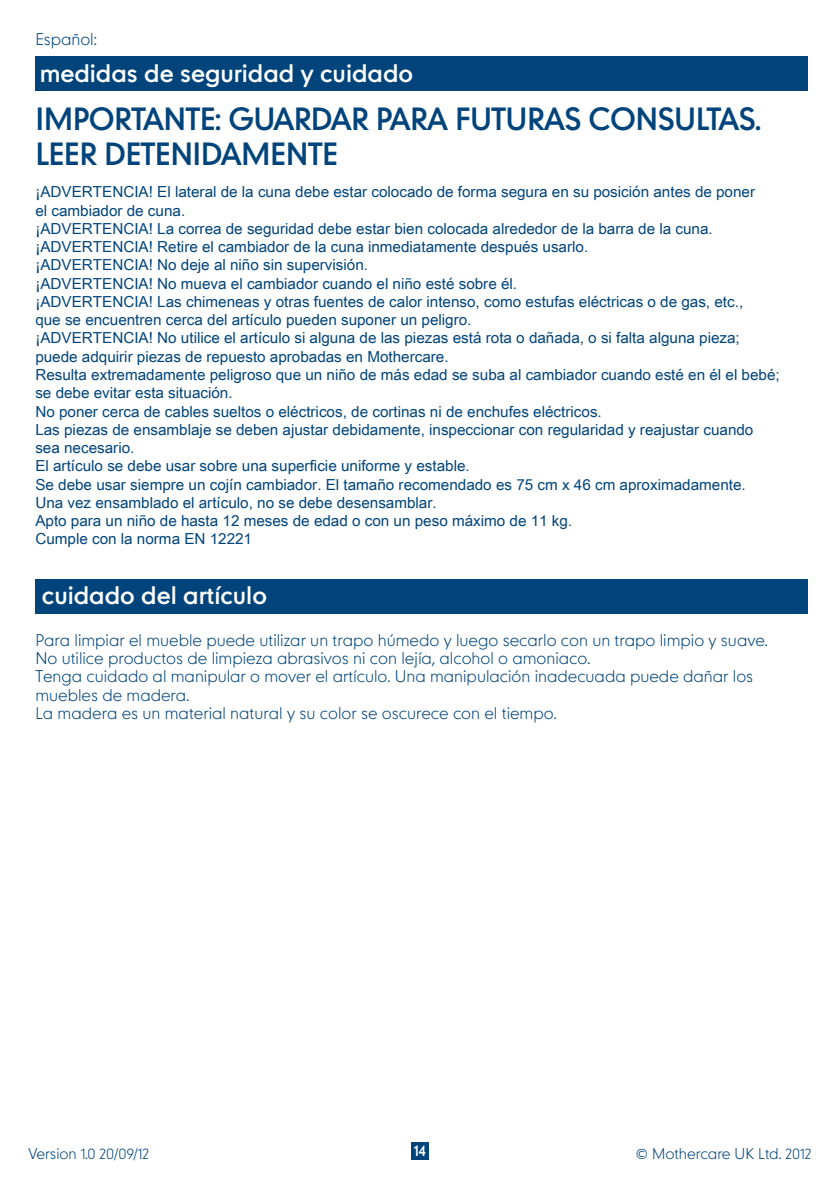
<style>
.page{position:relative;width:840px;height:1191px;background:#fff}
.page>*{position:absolute;margin:0;border:0;box-sizing:border-box;transform-origin:0 0}
.t1{font:29px/34.6px "Mothercare";letter-spacing:-.02em;color:#00447b}
.t2{font:22.8px "Mothercare";color:#fff}
.t3{font:15.2px/18.2px "Arial Unicode MS";color:#00447b}
.t4{font:100 15.2px/18.2px "Mothercare";color:#00447b}
.t5{font:100 14px "Mothercare";color:#00447b}
.t6{font:14px "Mothercare";color:#fff}
</style>
<div class="page">
<div style="left:411px;top:1142px;width:17px;height:17px;background:#00447b"></div>
<div style="left:35px;top:56px;width:772px;height:35px;background:#00447b"></div>
<div style="left:35px;top:579px;width:772px;height:34px;background:#00447b"></div>
<p class="t4" style="left:35px;top:30px;width:63px">Español:</p>
<h2 class="t2" style="left:40px;top:57px;width:375px">medidas de seguridad y cuidado</h2>
<h1 class="t1" style="left:35px;top:101px;width:726px">IMPORTANTE: GUARDAR PARA FUTURAS CONSULTAS.<br>LEER DETENIDAMENTE</h1>
<p class="t3" style="left:35px;top:182px;width:745px">¡ADVERTENCIA! El lateral de la cuna debe estar colocado de forma segura en su posición antes de poner<br>el cambiador de cuna.<br>¡ADVERTENCIA! La correa de seguridad debe estar bien colocada alrededor de la barra de la cuna. ¡ADVERTENCIA! Retire el cambiador de la cuna inmediatamente después usarlo.<br>¡ADVERTENCIA! No deje al niño sin supervisión.<br>¡ADVERTENCIA! No mueva el cambiador cuando el niño esté sobre él.<br>¡ADVERTENCIA! Las chimeneas y otras fuentes de calor intenso, como estufas eléctricas o de gas, etc.,<br>que se encuentren cerca del artículo pueden suponer un peligro.<br>¡ADVERTENCIA! No utilice el artículo si alguna de las piezas está rota o dañada, o si falta alguna pieza; puede adquirir piezas de repuesto aprobadas en Mothercare.<br>Resulta extremadamente peligroso que un niño de más edad se suba al cambiador cuando esté en él el bebé; se debe evitar esta situación.<br>No poner cerca de cables sueltos o eléctricos, de cortinas ni de enchufes eléctricos.<br>Las piezas de ensamblaje se deben ajustar debidamente, inspeccionar con regularidad y reajustar cuando sea necesario.<br>El artículo se debe usar sobre una superficie uniforme y estable.<br>Se debe usar siempre un cojín cambiador. El tamaño recomendado es 75 cm x 46 cm aproximadamente.<br>Una vez ensamblado el artículo, no se debe desensamblar.<br>Apto para un niño de hasta 12 meses de edad o con un peso máximo de 11 kg.<br>Cumple con la norma EN 12221</p>
<h2 class="t2" style="left:42px;top:580px;width:226px">cuidado del artículo</h2>
<p class="t4" style="left:35px;top:630px;width:733px">Para limpiar el mueble puede utilizar un trapo húmedo y luego secarlo con un trapo limpio y suave.<br>No utilice productos de limpieza abrasivos ni con lejía, alcohol o amoniaco.<br>Tenga cuidado al manipular o mover el artículo. Una manipulación inadecuada puede dañar los muebles de madera.<br>La madera es un material natural y su color se oscurece con el tiempo.</p>
<p class="t5" style="left:28px;top:1144px;width:122px">Version 1.0 20/09/12</p>
<p class="t6" style="left:414px;top:1141px;width:13px">14</p>
<p class="t5" style="left:635px;top:1144px;width:177px">© Mothercare UK Ltd. 2012</p>
</div>
